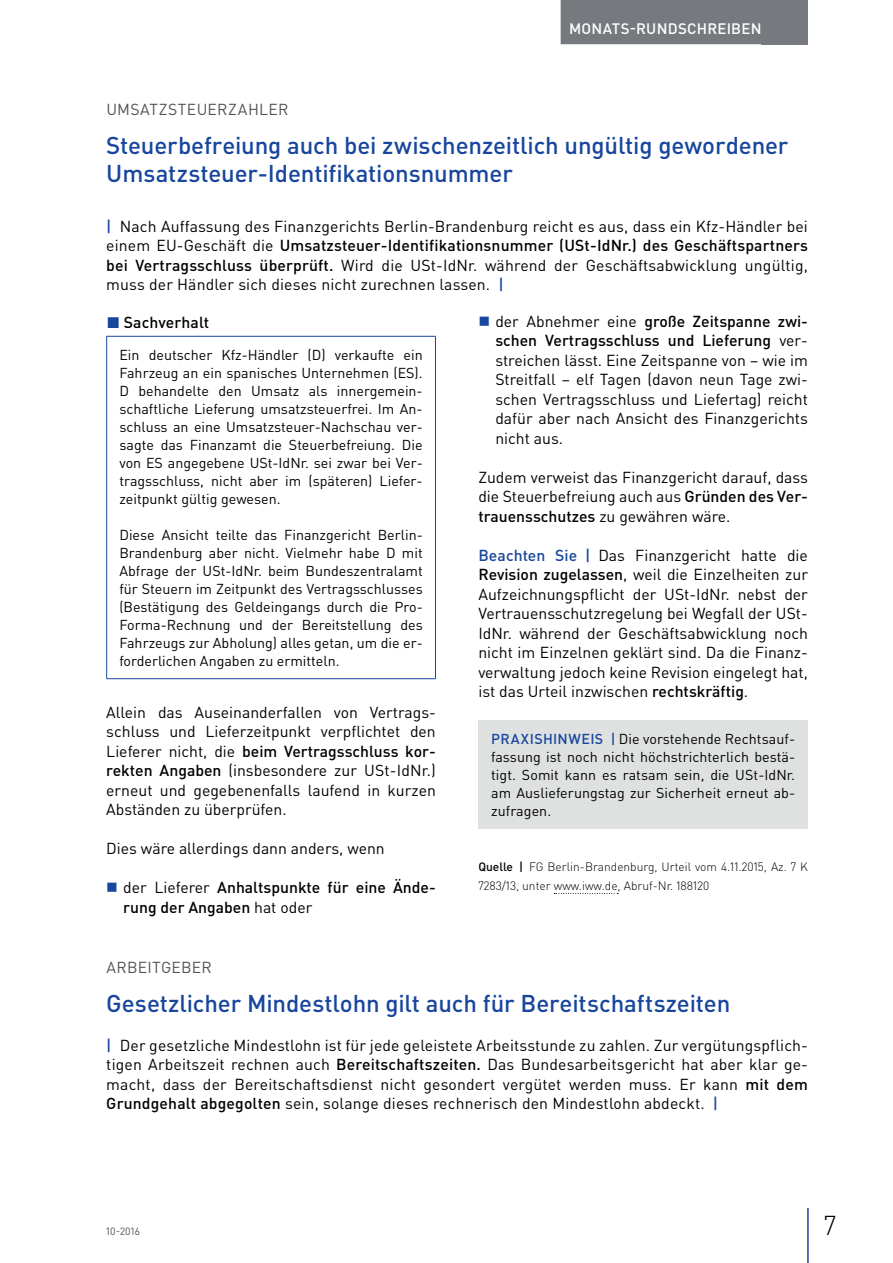
<style>
.page{position:relative;width:893px;height:1263px;background:#fff}
.page>*{position:absolute;margin:0;border:0;box-sizing:border-box;transform-origin:0 0}
.t1{font:300 27px "DIN Pro";color:#000002}
.t2{font:500 24px/28.5px "DIN Pro";letter-spacing:-.005em;color:#18469d}
.t3{font:15.75px/19.5px "DIN Pro";color:#000002;text-align:justify}
.t4{font:500 15.75px/19.5px "DIN Pro";color:#000002}
.t5{font:15.75px "DIN Pro";letter-spacing:.015em;color:#505457}
.t6{font:500 15px "DIN Pro";letter-spacing:.015em;color:#fff}
.t7{font:14.25px/18px "DIN Pro";color:#000002;text-align:justify}
.t8{font:300 12px/19.5px "DIN Pro";color:#000002}
.t9{font:10.5px "DIN Pro";color:#505457}
.s1{font-weight:500;color:#18469d}
.s2{font-weight:500}
.s3{color:#18469d}
.s4{font-weight:400}
</style>
<div class="page">
<div style="left:762px;top:0;width:46px;height:44px;background:#767a7e"></div>
<hr style="left:807px;top:1208px;width:2px;height:55px;background:#18469d">
<div style="left:561px;top:0;width:209px;height:44px;background:#767a7e"></div>
<hr style="left:106px;top:336px;width:330px;height:1px;background:#18469d">
<hr style="left:106px;top:337px;width:1px;height:341px;background:#18469d">
<hr style="left:435px;top:337px;width:1px;height:341px;background:#18469d">
<hr style="left:106px;top:678px;width:330px;height:1px;background:#18469d">
<svg style="left:554px;top:893px;width:64px;height:1px"></svg>
<div style="left:478px;top:720px;width:330px;height:109px;background:#dfe1e1"></div>
<p class="t6" style="left:569px;top:18px;width:194px">MONATS-RUNDSCHREIBEN</p>
<p class="t5" style="left:106px;top:98px;width:184px">UMSATZSTEUERZAHLER</p>
<h2 class="t2" style="left:106px;top:130px;width:684px">Steuerbefreiung auch bei zwischenzeitlich ungültig gewordener<br>Umsatzsteuer-Identifikationsnummer</h2>
<p class="t3" style="left:106px;top:216px;width:703px"><span class="s1">|</span> Nach Auffassung des Finanzgerichts Berlin-Brandenburg reicht es aus, dass ein Kfz-Händler bei einem EU-Geschäft die <span class="s2">Umsatzsteuer-Identifikationsnummer (USt-IdNr.) des Geschäftspartners bei Vertragsschluss überprüft.</span> Wird die USt-IdNr. während der Geschäftsabwicklung ungültig, muss der Händler sich dieses nicht zurechnen lassen. <span class="s1">|</span></p>
<p class="t4" style="left:107px;top:312px;width:104px"><span class="s3">◼</span> Sachverhalt</p>
<p class="t7" style="left:119px;top:345px;width:305px">Ein deutscher Kfz-Händler (D) verkaufte ein Fahrzeug an ein spanisches Unternehmen (ES).<br>D behandelte den Umsatz als innergemein&shy;schaftliche Lieferung umsatzsteuerfrei. Im An&shy;schluss an eine Umsatzsteuer-Nachschau ver&shy;sagte das Finanzamt die Steuerbefreiung. Die von ES angegebene USt-IdNr. sei zwar bei Ver&shy;tragsschluss, nicht aber im (späteren) Liefer&shy;zeitpunkt gültig gewesen.</p>
<p class="t7" style="left:119px;top:525px;width:305px">Diese Ansicht teilte das Finanzgericht Berlin-Brandenburg aber nicht. Vielmehr habe D mit Abfrage der USt-IdNr. beim Bundeszentralamt für Steuern im Zeitpunkt des Vertragsschlusses (Bestätigung des Geldeingangs durch die Pro-Forma-Rechnung und der Bereitstellung des Fahrzeugs zur Abholung) alles getan, um die er&shy;forderlichen Angaben zu ermitteln.</p>
<p class="t3" style="left:106px;top:701px;width:331px">Allein das Auseinanderfallen von Vertrags&shy;schluss und Lieferzeitpunkt verpflichtet den Lieferer nicht, die <span class="s2">beim Vertragsschluss kor&shy;rekten Angaben</span> (insbesondere zur USt-IdNr.) erneut und gegebenenfalls laufend in kurzen Abständen zu überprüfen.</p>
<p class="t3" style="left:106px;top:838px;width:280px">Dies wäre allerdings dann anders, wenn</p>
<p class="t4" style="left:123px;top:877px;width:314px"><span class="s4">der Lieferer</span> Anhaltspunkte für eine Ände&shy;rung der Angaben <span class="s4">hat oder</span></p>
<p class="t3" style="left:495px;top:311px;width:314px">der Abnehmer eine <span class="s2">große Zeitspanne zwi&shy;schen Vertragsschluss und Lieferung</span> ver&shy;streichen lässt. Eine Zeitspanne von – wie im Streitfall – elf Tagen (davon neun Tage zwi&shy;schen Vertragsschluss und Liefertag) reicht dafür aber nach Ansicht des Finanzgerichts nicht aus.</p>
<p class="t3" style="left:478px;top:467px;width:331px">Zudem verweist das Finanzgericht darauf, dass die Steuerbefreiung auch aus <span class="s2">Gründen des Ver&shy;trauensschutzes</span> zu gewähren wäre.</p>
<p class="t3" style="left:478px;top:545px;width:331px"><span class="s1">Beachten Sie |</span> Das Finanzgericht hatte die <span class="s2">Revision zugelassen</span>, weil die Einzelheiten zur Aufzeichnungspflicht der USt-IdNr. nebst der Vertrauensschutzregelung bei Wegfall der USt-IdNr. während der Geschäftsabwicklung noch nicht im Einzelnen geklärt sind. Da die Finanz&shy;verwaltung jedoch keine Revision eingelegt hat, ist das Urteil inzwischen <span class="s2">rechtskräftig</span>.</p>
<p class="t7" style="left:491px;top:729px;width:306px"><span class="s1">PRAXISHINWEIS |</span> Die vorstehende Rechtsauf&shy;fassung ist noch nicht höchstrichterlich bestä&shy;tigt. Somit kann es ratsam sein, die USt-IdNr. am Auslieferungstag zur Sicherheit erneut ab&shy;zufragen.</p>
<p class="t8" style="left:478px;top:856px;width:331px"><span class="s2">Quelle |</span> FG Berlin-Brandenburg, Urteil vom 4.11.2015, Az. 7 K<br>7283/13, unter www.iww.de, Abruf-Nr. 188120</p>
<p class="t5" style="left:106px;top:956px;width:107px">ARBEITGEBER</p>
<h2 class="t2" style="left:106px;top:988px;width:625px">Gesetzlicher Mindestlohn gilt auch für Bereitschaftszeiten</h2>
<p class="t3" style="left:106px;top:1035px;width:703px"><span class="s1">|</span> Der gesetzliche Mindestlohn ist für jede geleistete Arbeitsstunde zu zahlen. Zur vergütungspflich&shy;tigen Arbeitszeit rechnen auch <span class="s2">Bereitschaftszeiten.</span> Das Bundesarbeitsgericht hat aber klar ge&shy;macht, dass der Bereitschaftsdienst nicht gesondert vergütet werden muss. Er kann <span class="s2">mit dem Grundgehalt abgegolten</span> sein, solange dieses rechnerisch den Mindestlohn abdeckt. <span class="s1">|</span></p>
<p class="t9" style="left:106px;top:1224px;width:35px">10-2016</p>
<h1 class="t1" style="left:824px;top:1207px;width:14px">7</h1>
</div>
